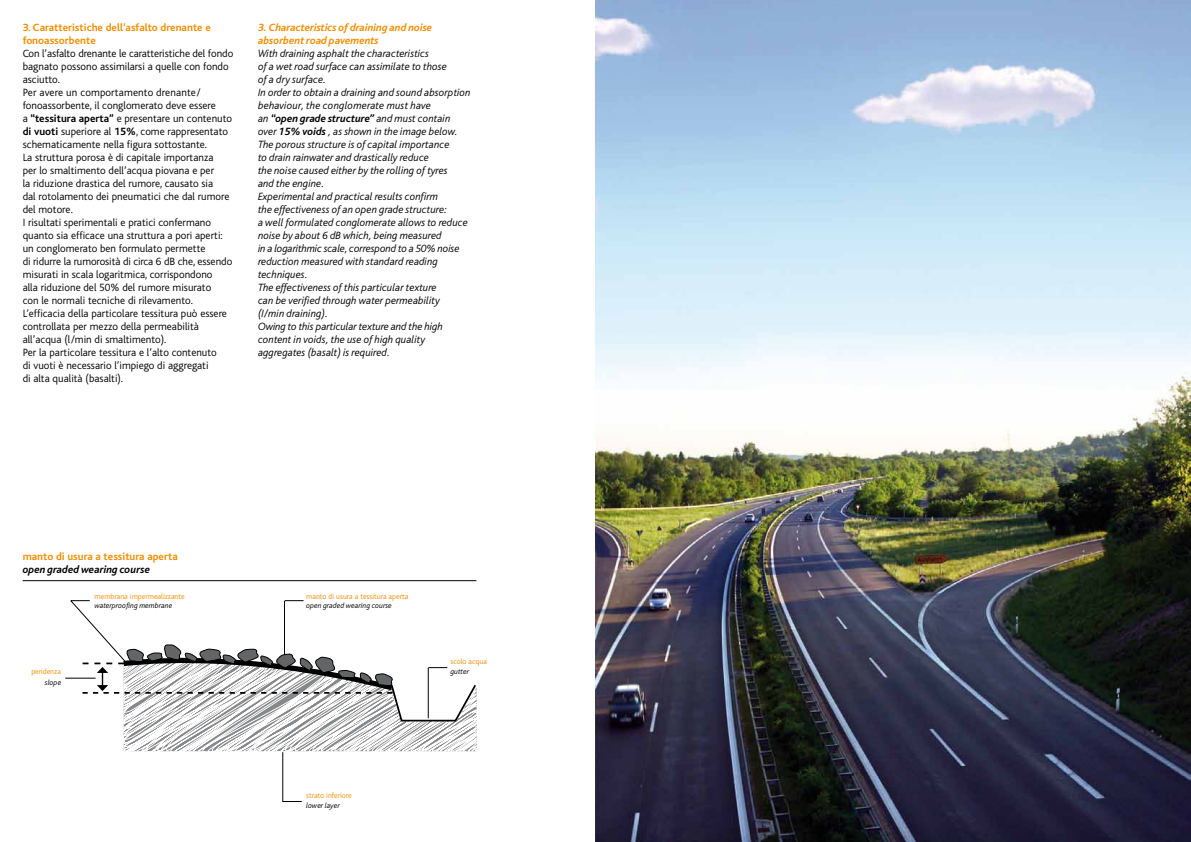
<style>
.page{position:relative;width:1191px;height:842px;background:#fff}
.page>*{position:absolute;margin:0;border:0;box-sizing:border-box;transform-origin:0 0}
.t1{font:300 11px/13px "Bliss";color:#000}
.t2{font:italic 300 11px/13px "Bliss";color:#000}
.t3{font:700 11px/13px "Bliss";color:#f18e00}
.t4{font:italic 700 11px/13px "Bliss";color:#f18e00}
.t5{font:italic 700 11px "Bliss";color:#000}
.t6{font:300 7.8px "Bliss";color:#f18e00}
.t7{font:italic 300 7.8px "Bliss";color:#000}
.s1{font-weight:700}
</style>
<div class="page">
<img style="left:595px;top:0;width:596px;height:842px">
<hr style="left:23px;top:580px;width:453px;height:1px;background:#000">
<hr style="left:282px;top:752px;width:1px;height:50px;background:#000">
<svg style="left:283px;top:801px;width:19px;height:1px"></svg>
<svg style="left:124px;top:751px;width:353px;height:17px"></svg>
<hr style="left:65px;top:678px;width:31px;height:1px;background:#000">
<svg style="left:70px;top:600px;width:407px;height:151px"></svg>
<p class="t3" style="left:23px;top:21px;width:190px">3. Caratteristiche dell’asfalto drenante e fonoassorbente</p>
<p class="t1" style="left:23px;top:47px;width:212px">Con l’asfalto drenante le caratteristiche del fondo bagnato possono assimilarsi a quelle con fondo asciutto.<br>Per avere un comportamento drenante/ fonoassorbente, il conglomerato deve essere<br>a <span class="s1">“tessitura aperta”</span> e presentare un contenuto <span class="s1">di vuoti</span> superiore al <span class="s1">15%</span>, come rappresentato schematicamente nella figura sottostante.<br>La struttura porosa è di capitale importanza<br>per lo smaltimento dell’acqua piovana e per<br>la riduzione drastica del rumore, causato sia<br>dal rotolamento dei pneumatici che dal rumore del motore.<br>I risultati sperimentali e pratici confermano quanto sia efficace una struttura a pori aperti: un conglomerato ben formulato permette<br>di ridurre la rumorosità di circa 6 dB che, essendo misurati in scala logaritmica, corrispondono<br>alla riduzione del 50% del rumore misurato<br>con le normali tecniche di rilevamento.<br>L’efficacia della particolare tessitura può essere controllata per mezzo della permeabilità all’acqua (l/min di smaltimento).<br>Per la particolare tessitura e l’alto contenuto<br>di vuoti è necessario l’impiego di aggregati<br>di alta qualità (basalti).</p>
<p class="t4" style="left:258px;top:21px;width:176px">3. Characteristics of draining and noise absorbent road pavements</p>
<p class="t2" style="left:258px;top:47px;width:214px">With draining asphalt the characteristics<br>of a wet road surface can assimilate to those<br>of a dry surface.<br>In order to obtain a draining and sound absorption behaviour, the conglomerate must have<br>an <span class="s1">“open grade structure”</span> and must contain over <span class="s1">15% voids</span> , as shown in the image below.<br>The porous structure is of capital importance<br>to drain rainwater and drastically reduce<br>the noise caused either by the rolling of tyres<br>and the engine.<br>Experimental and practical results confirm<br>the effectiveness of an open grade structure:<br>a well formulated conglomerate allows to reduce noise by about 6 dB which, being measured<br>in a logarithmic scale, correspond to a 50% noise reduction measured with standard reading techniques.<br>The effectiveness of this particular texture<br>can be verified through water permeability<br>(I/min draining).<br>Owing to this particular texture and the high content in voids, the use of high quality aggregates (basalt) is required.</p>
<p class="t3" style="left:23px;top:550px;width:157px">manto di usura a tessitura aperta</p>
<p class="t5" style="left:23px;top:564px;width:129px">open graded wearing course</p>
<p class="t6" style="left:31px;top:667px;width:31px">pendenza</p>
<p class="t7" style="left:45px;top:678px;width:18px">slope</p>
<p class="t6" style="left:95px;top:592px;width:92px">membrana impermealizzante</p>
<p class="t7" style="left:95px;top:601px;width:79px">waterproofing membrane</p>
<p class="t6" style="left:306px;top:592px;width:104px">manto di usura a tessitura aperta</p>
<p class="t7" style="left:306px;top:601px;width:87px">open graded wearing course</p>
<p class="t6" style="left:450px;top:658px;width:38px">scolo acqua</p>
<p class="t7" style="left:450px;top:667px;width:20px">gutter</p>
<p class="t6" style="left:306px;top:791px;width:47px">strato inferiore</p>
<p class="t7" style="left:306px;top:801px;width:35px">lower layer</p>
</div>
